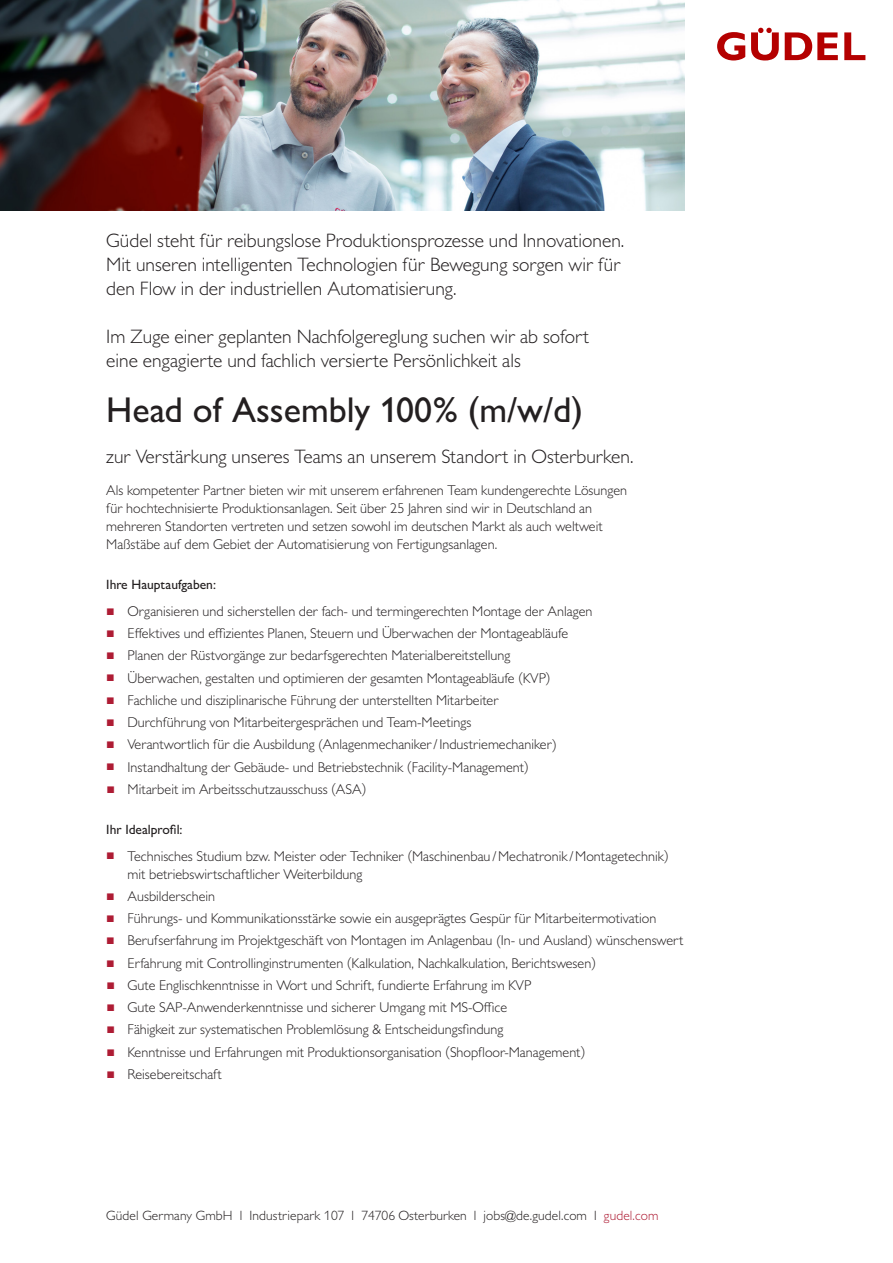
<style>
.page{position:relative;width:893px;height:1263px;background:#fff}
.page>*{position:absolute;margin:0;border:0;box-sizing:border-box;transform-origin:0 0}
.t1{font:500 36px "Gill Sans MT Pro";color:#231f20}
.t2{font:300 19.5px/24px "Gill Sans MT Pro";color:#231f20}
.t3{font:300 14.25px/18px "Gill Sans MT Pro";color:#231f20}
.t4{font:300 13.5px "Gill Sans MT Pro";letter-spacing:.01em;color:#231f20}
.t5{font:500 13.5px "Gill Sans MT Pro";color:#231f20}
.s1{font-family:"Arial";font-weight:400;color:#ae1c34}
.s2{color:#ae1c34}
</style>
<div class="page">
<svg style="left:717px;top:32px;width:28px;height:29px"></svg>
<svg style="left:785px;top:32px;width:53px;height:28px"></svg>
<svg style="left:844px;top:32px;width:21px;height:28px"></svg>
<svg style="left:751px;top:28px;width:28px;height:33px"></svg>
<img style="left:0;top:0;width:685px;height:210px">
<h2 class="t2" style="left:106px;top:228px;width:520px">Güdel steht für reibungslose Produktionsprozesse und Innovationen.<br>Mit unseren intelligenten Technologien für Bewegung sorgen wir für den Flow in der industriellen Automatisierung.</h2>
<h2 class="t2" style="left:106px;top:324px;width:484px">Im Zuge einer geplanten Nachfolgereglung suchen wir ab sofort eine engagierte und fachlich versierte Persönlichkeit als</h2>
<h1 class="t1" style="left:106px;top:389px;width:478px">Head of Assembly 100% (m/w/d)</h1>
<h2 class="t2" style="left:106px;top:444px;width:529px">zur Verstärkung unseres Teams an unserem Standort in Osterburken.</h2>
<p class="t3" style="left:106px;top:481px;width:522px">Als kompetenter Partner bieten wir mit unserem erfahrenen Team kundengerechte Lösungen für hochtechnisierte Produktionsanlagen. Seit über 25 Jahren sind wir in Deutschland an mehreren Standorten vertreten und setzen sowohl im deutschen Markt als auch weltweit Maßstäbe auf dem Gebiet der Automatisierung von Fertigungsanlagen.</p>
<p class="t5" style="left:106px;top:577px;width:111px">Ihre Hauptaufgaben:</p>
<p class="t3" style="left:106px;top:602px;width:488px"><span class="s1">■</span> Organisieren und sicherstellen der fach- und termingerechten Montage der Anlagen</p>
<p class="t3" style="left:106px;top:624px;width:463px"><span class="s1">■</span> Effektives und effizientes Planen, Steuern und Überwachen der Montageabläufe</p>
<p class="t3" style="left:106px;top:646px;width:406px"><span class="s1">■</span> Planen der Rüstvorgänge zur bedarfsgerechten Materialbereitstellung</p>
<p class="t3" style="left:106px;top:668px;width:446px"><span class="s1">■</span> Überwachen, gestalten und optimieren der gesamten Montageabläufe (KVP)</p>
<p class="t3" style="left:106px;top:691px;width:394px"><span class="s1">■</span> Fachliche und disziplinarische Führung der unterstellten Mitarbeiter</p>
<p class="t3" style="left:106px;top:713px;width:366px"><span class="s1">■</span> Durchführung von Mitarbeitergesprächen und Team-Meetings</p>
<p class="t3" style="left:106px;top:735px;width:452px"><span class="s1">■</span> Verantwortlich für die Ausbildung (Anlagenmechaniker/Industriemechaniker)</p>
<p class="t3" style="left:106px;top:757px;width:424px"><span class="s1">■</span> Instandhaltung der Gebäude- und Betriebstechnik (Facility-Management)</p>
<p class="t3" style="left:106px;top:780px;width:262px"><span class="s1">■</span> Mitarbeit im Arbeitsschutzausschuss (ASA)</p>
<p class="t5" style="left:106px;top:821px;width:78px">Ihr Idealprofil:</p>
<p class="t3" style="left:128px;top:846px;width:543px;text-indent:-21px"><span class="s1">■</span> Technisches Studium bzw. Meister oder Techniker (Maschinenbau /Mechatronik /Montagetechnik) mit betriebswirtschaftlicher Weiterbildung</p>
<p class="t3" style="left:106px;top:887px;width:110px"><span class="s1">■</span> Ausbilderschein</p>
<p class="t3" style="left:106px;top:909px;width:552px"><span class="s1">■</span> Führungs- und Kommunikationsstärke sowie ein ausgeprägtes Gespür für Mitarbeitermotivation</p>
<p class="t3" style="left:106px;top:931px;width:579px"><span class="s1">■</span> Berufserfahrung im Projektgeschäft von Montagen im Anlagenbau (In- und Ausland) wünschenswert</p>
<p class="t3" style="left:106px;top:953px;width:491px"><span class="s1">■</span> Erfahrung mit Controllinginstrumenten (Kalkulation, Nachkalkulation, Berichtswesen)</p>
<p class="t3" style="left:106px;top:976px;width:426px"><span class="s1">■</span> Gute Englischkenntnisse in Wort und Schrift, fundierte Erfahrung im KVP</p>
<p class="t3" style="left:106px;top:998px;width:402px"><span class="s1">■</span> Gute SAP-Anwenderkenntnisse und sicherer Umgang mit MS-Office</p>
<p class="t3" style="left:106px;top:1020px;width:399px"><span class="s1">■</span> Fähigkeit zur systematischen Problemlösung &amp; Entscheidungsfindung</p>
<p class="t3" style="left:106px;top:1042px;width:481px"><span class="s1">■</span> Kenntnisse und Erfahrungen mit Produktionsorganisation (Shopfloor-Management)</p>
<p class="t3" style="left:106px;top:1065px;width:117px"><span class="s1">■</span> Reisebereitschaft</p>
<p class="t4" style="left:106px;top:1208px;width:554px">Güdel Germany GmbH 1 Industriepark 107 1 74706 Osterburken 1 jobs@de.gudel.com 1 <span class="s2">gudel.com</span></p>
</div>
